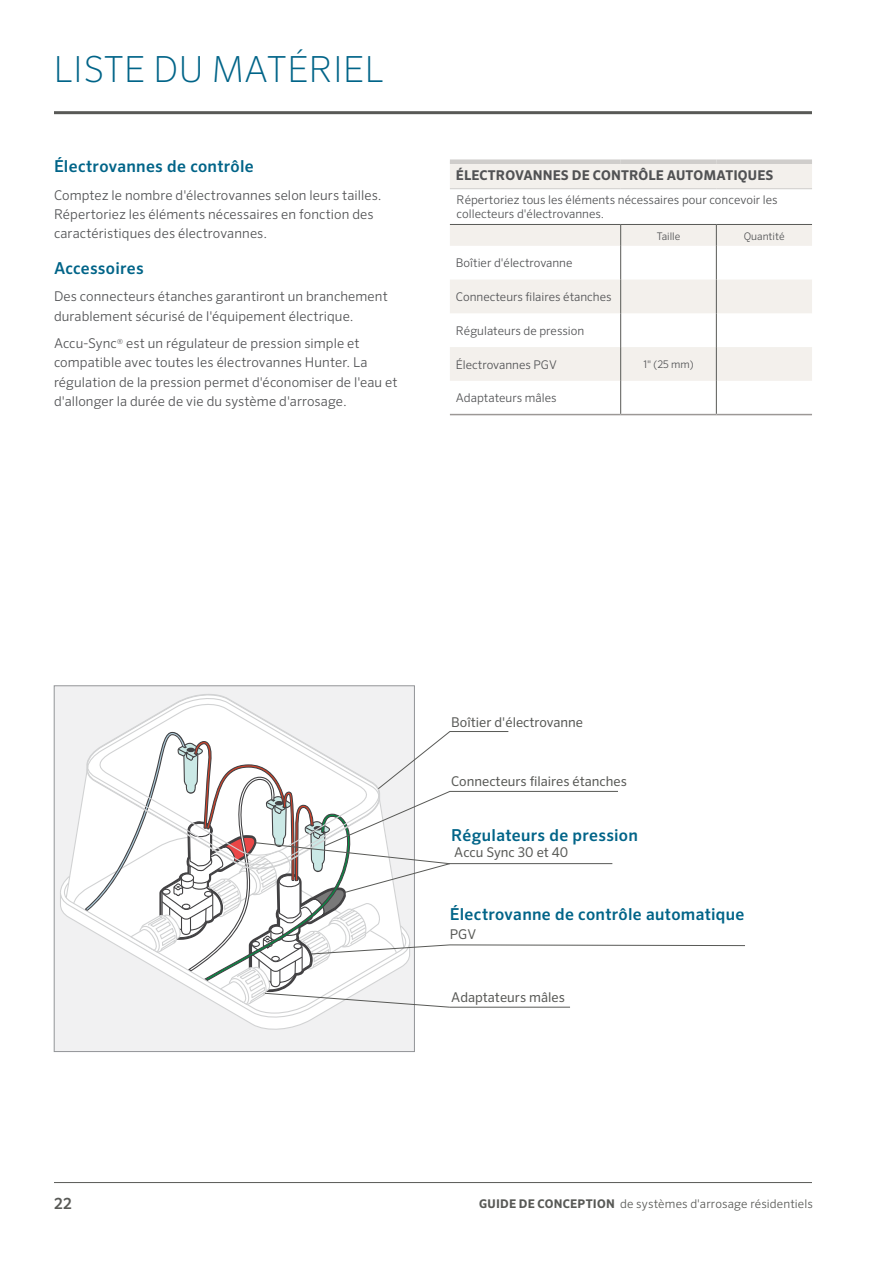
<style>
.page{position:relative;width:893px;height:1263px;background:#fff}
.page>*{position:absolute;margin:0;border:0;box-sizing:border-box;transform-origin:0 0}
.t1{font:200 36px "Sero Pro";letter-spacing:.01em;color:#006488}
.t2{font:500 16.5px "Sero Pro";letter-spacing:.02em;color:#006488}
.t3{font:500 15.45px "Sero Pro";color:#585956}
.t4{font:300 13.5px/19.2px "Sero Pro";letter-spacing:.005em;color:#515254}
.t5{font:13.5px "Sero Pro";color:#585956}
.t6{font:700 13.5px "Sero Pro";letter-spacing:.01em;color:#515254}
.t7{font:300 12px/14.4px "Sero Pro";color:#515254}
.t8{font:300 12px "Sero Pro";letter-spacing:.01em;color:#585956}
.t9{font:300 10.5px "Sero Pro";color:#515254}
.s1{font-weight:700}
</style>
<div class="page">
<hr style="left:54px;top:1182px;width:758px;height:1px;background:#585956">
<div style="left:54px;top:686px;width:360px;height:365px;background:#f1f1f2"></div>
<svg style="left:60px;top:884px;width:251px;height:146px"></svg>
<svg style="left:60px;top:891px;width:261px;height:129px"></svg>
<svg style="left:63px;top:881px;width:268px;height:133px"></svg>
<svg style="left:177px;top:696px;width:57px;height:6px"></svg>
<hr style="left:54px;top:111px;width:758px;height:3px;background:#585956">
<svg style="left:450px;top:164px;width:362px;height:217px;fill:#f3f0ec"></svg>
<hr style="left:450px;top:224px;width:171px;height:1px;background:#585956">
<svg style="left:620px;top:225px;width:1px;height:21px"></svg>
<hr style="left:621px;top:224px;width:95px;height:1px;background:#585956">
<svg style="left:716px;top:225px;width:1px;height:21px"></svg>
<hr style="left:716px;top:224px;width:96px;height:1px;background:#585956">
<hr style="left:620px;top:246px;width:1px;height:34px;background:#585956">
<hr style="left:716px;top:246px;width:1px;height:34px;background:#585956">
<hr style="left:620px;top:280px;width:1px;height:33px;background:#585956">
<hr style="left:716px;top:280px;width:1px;height:33px;background:#585956">
<hr style="left:620px;top:313px;width:1px;height:34px;background:#585956">
<hr style="left:620px;top:347px;width:1px;height:34px;background:#585956">
<hr style="left:716px;top:313px;width:1px;height:34px;background:#585956">
<hr style="left:716px;top:347px;width:1px;height:34px;background:#585956">
<hr style="left:450px;top:414px;width:171px;height:1px;background:#9c9896">
<hr style="left:620px;top:381px;width:1px;height:33px;background:#585956">
<hr style="left:621px;top:414px;width:95px;height:1px;background:#9c9896">
<hr style="left:716px;top:381px;width:1px;height:33px;background:#585956">
<hr style="left:716px;top:414px;width:96px;height:1px;background:#9c9896">
<div style="left:450px;top:159px;width:171px;height:5px;background:#cfcdcb"></div>
<div style="left:621px;top:159px;width:95px;height:5px;background:#cfcdcb"></div>
<div style="left:716px;top:159px;width:96px;height:5px;background:#cfcdcb"></div>
<hr style="left:450px;top:188px;width:171px;height:1px;background:#cfcdcb">
<hr style="left:621px;top:188px;width:95px;height:1px;background:#cfcdcb">
<hr style="left:716px;top:188px;width:96px;height:1px;background:#cfcdcb">
<svg style="left:65px;top:702px;width:680px;height:306px"></svg>
<h1 class="t1" style="left:54px;top:48px;width:331px">LISTE DU MATÉRIEL</h1>
<p class="t2" style="left:54px;top:156px;width:201px">Électrovannes de contrôle</p>
<p class="t4" style="left:54px;top:185px;width:329px">Comptez le nombre d'électrovannes selon leurs tailles.<br>Répertoriez les éléments nécessaires en fonction des caractéristiques des électrovannes.</p>
<p class="t2" style="left:54px;top:258px;width:91px">Accessoires</p>
<p class="t4" style="left:54px;top:287px;width:335px">Des connecteurs étanches garantiront un branchement durablement sécurisé de l'équipement électrique.</p>
<p class="t4" style="left:54px;top:334px;width:345px">Accu-Sync<sup>®</sup> est un régulateur de pression simple et compatible avec toutes les électrovannes Hunter. La régulation de la pression permet d'économiser de l'eau et d'allonger la durée de vie du système d'arrosage.</p>
<p class="t6" style="left:456px;top:167px;width:319px">ÉLECTROVANNES DE CONTRÔLE AUTOMATIQUES</p>
<p class="t7" style="left:457px;top:192px;width:323px">Répertoriez tous les éléments nécessaires pour concevoir les collecteurs d'électrovannes.</p>
<p class="t9" style="left:657px;top:230px;width:25px">Taille</p>
<p class="t9" style="left:744px;top:230px;width:42px">Quantité</p>
<p class="t7" style="left:456px;top:256px;width:118px">Boîtier d'électrovanne</p>
<p class="t7" style="left:456px;top:290px;width:157px">Connecteurs filaires étanches</p>
<p class="t7" style="left:456px;top:323px;width:130px">Régulateurs de pression</p>
<p class="t7" style="left:456px;top:357px;width:102px">Électrovannes PGV</p>
<p class="t9" style="left:643px;top:358px;width:52px">1" (25 mm)</p>
<p class="t7" style="left:456px;top:391px;width:102px">Adaptateurs mâles</p>
<p class="t5" style="left:451px;top:714px;width:133px">Boîtier d'électrovanne</p>
<p class="t5" style="left:451px;top:773px;width:177px">Connecteurs filaires étanches</p>
<p class="t2" style="left:451px;top:826px;width:188px">Régulateurs de pression</p>
<p class="t5" style="left:454px;top:844px;width:116px">Accu Sync 30 et 40</p>
<p class="t2" style="left:450px;top:904px;width:296px">Électrovanne de contrôle automatique</p>
<p class="t5" style="left:450px;top:926px;width:28px">PGV</p>
<p class="t5" style="left:451px;top:989px;width:115px">Adaptateurs mâles</p>
<p class="t3" style="left:54px;top:1194px;width:19px">22</p>
<p class="t8" style="left:479px;top:1197px;width:335px"><span class="s1">GUIDE DE CONCEPTION</span> de systèmes d'arrosage résidentiels</p>
</div>
